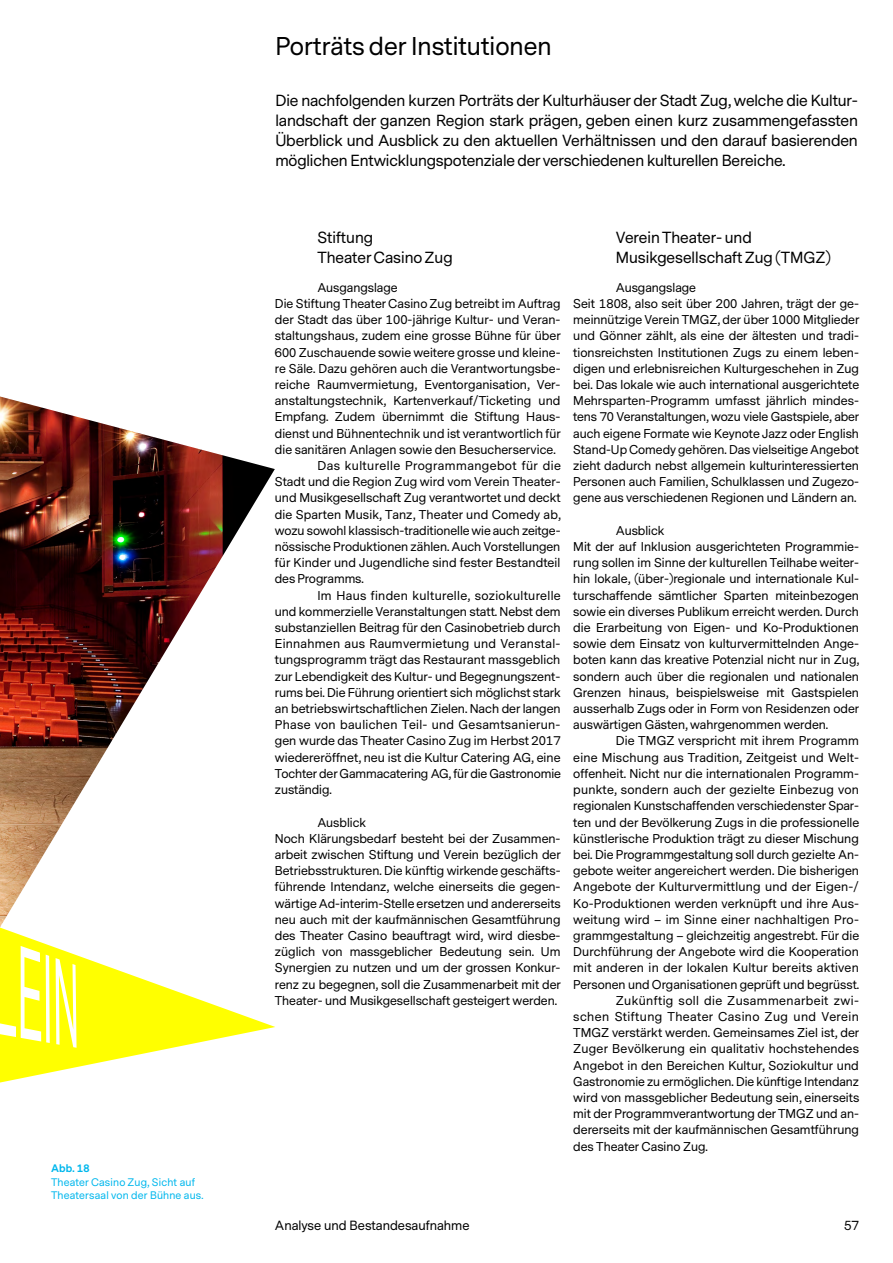
<style>
.page{position:relative;width:893px;height:1263px;background:#fff}
.page>*{position:absolute;margin:0;border:0;box-sizing:border-box;transform-origin:0 0}
.t1{font:24px "Messina Sans";color:#000}
.t2{font:15px/20.2px "Messina Sans";color:#000}
.t3{font:12.45px "Messina Sans";color:#000}
.t4{font:11.85px/16.2px "Messina Sans";color:#000}
.t5{font:11.85px "Messina Sans";letter-spacing:.02em;color:#000}
.t6{font:11.85px "Messina Sans";letter-spacing:.025em;color:#000}
.t7{font:11.85px "Messina Sans";letter-spacing:.035em;color:#000}
.t8{font:10.2px/13.5px "Messina Sans";letter-spacing:.02em;color:#00b7ed}
.t9{font:700 10.2px "Messina Sans";color:#00b7ed}
</style>
<div class="page">
<svg style="left:0;top:927px;width:275px;height:156px"></svg>
<img style="left:0;top:396px;width:275px;height:531px">
<svg style="left:0;top:946px;width:50px;height:97px"></svg>
<svg style="left:56px;top:958px;width:21px;height:90px"></svg>
<p class="t9" style="left:51px;top:1161px;width:40px">Abb. 18</p>
<p class="t8" style="left:51px;top:1175px;width:154px">Theater Casino Zug, Sicht auf<br>Theatersaal von der Bühne aus.</p>
<h1 class="t1" style="left:275px;top:30px;width:278px">Porträts der Institutionen</h1>
<p class="t2" style="left:275px;top:90px;width:584px;text-align:justify">Die nachfolgenden kurzen Porträts der Kulturhäuser der Stadt Zug, welche die Kultur&shy;landschaft der ganzen Region stark prägen, geben einen kurz zusammengefassten Überblick und Ausblick zu den aktuellen Verhältnissen und den darauf basierenden möglichen Entwicklungspotenziale der verschiedenen kulturellen Bereiche.</p>
<p class="t2" style="left:317px;top:228px;width:137px">Stiftung<br>Theater Casino Zug</p>
<p class="t4" style="left:317px;top:280px;width:82px">Ausgangslage</p>
<p class="t4" style="left:275px;top:296px;width:287px">Die Stiftung Theater Casino Zug betreibt im Auftrag</p>
<p class="t4" style="left:275px;top:312px;width:287px">der Stadt das über 100-jährige Kultur- und Veran-</p>
<p class="t4" style="left:275px;top:328px;width:288px">staltungshaus, zudem eine grosse Bühne für über</p>
<p class="t4" style="left:275px;top:345px;width:287px">600 Zuschauende sowie weitere grosse und kleine-</p>
<p class="t4" style="left:275px;top:361px;width:286px">re Säle. Dazu gehören auch die Verantwortungsbe-</p>
<p class="t4" style="left:275px;top:377px;width:287px">reiche Raumvermietung, Eventorganisation, Ver-</p>
<p class="t4" style="left:275px;top:393px;width:287px">anstaltungstechnik, Kartenverkauf/Ticketing und</p>
<p class="t4" style="left:275px;top:409px;width:287px">Empfang. Zudem übernimmt die Stiftung Haus-</p>
<p class="t4" style="left:275px;top:426px;width:288px">dienst und Bühnentechnik und ist verantwortlich für</p>
<p class="t4" style="left:275px;top:442px;width:282px">die sanitären Anlagen sowie den Besucherservice.</p>
<p class="t7" style="left:317px;top:458px;width:245px">Das kulturelle Programmangebot für die</p>
<p class="t4" style="left:275px;top:474px;width:287px">Stadt und die Region Zug wird vom Verein Theater-</p>
<p class="t4" style="left:275px;top:490px;width:287px">und Musikgesellschaft Zug verantwortet und deckt</p>
<p class="t4" style="left:275px;top:507px;width:287px">die Sparten Musik, Tanz, Theater und Comedy ab,</p>
<p class="t4" style="left:275px;top:523px;width:287px">wozu sowohl klassisch-traditionelle wie auch zeitge-</p>
<p class="t4" style="left:275px;top:539px;width:287px">nössische Produktionen zählen. Auch Vorstellungen</p>
<p class="t4" style="left:275px;top:555px;width:287px">für Kinder und Jugendliche sind fester Bestandteil</p>
<p class="t4" style="left:275px;top:571px;width:90px">des Programms.</p>
<p class="t6" style="left:317px;top:587px;width:245px">Im Haus finden kulturelle, soziokulturelle</p>
<p class="t4" style="left:275px;top:604px;width:287px">und kommerzielle Veranstaltungen statt. Nebst dem</p>
<p class="t4" style="left:275px;top:620px;width:287px">substanziellen Beitrag für den Casinobetrieb durch</p>
<p class="t6" style="left:275px;top:636px;width:287px">Einnahmen aus Raumvermietung und Veranstal-</p>
<p class="t4" style="left:275px;top:652px;width:287px">tungsprogramm trägt das Restaurant massgeblich</p>
<p class="t4" style="left:275px;top:669px;width:287px">zur Lebendigkeit des Kultur- und Begegnungszent-</p>
<p class="t4" style="left:275px;top:685px;width:288px">rums bei. Die Führung orientiert sich möglichst stark</p>
<p class="t4" style="left:275px;top:701px;width:287px">an betriebswirtschaftlichen Zielen. Nach der langen</p>
<p class="t6" style="left:275px;top:717px;width:287px">Phase von baulichen Teil- und Gesamtsanierun-</p>
<p class="t4" style="left:275px;top:733px;width:287px">gen wurde das Theater Casino Zug im Herbst 2017</p>
<p class="t4" style="left:275px;top:750px;width:287px">wiedereröffnet, neu ist die Kultur Catering AG, eine</p>
<p class="t4" style="left:275px;top:766px;width:288px">Tochter der Gammacatering AG, für die Gastronomie</p>
<p class="t4" style="left:275px;top:782px;width:58px">zuständig.</p>
<p class="t4" style="left:275px;top:814px;width:288px;text-indent:43px">Ausblick<br>Noch Klärungsbedarf besteht bei der Zusammen&shy;arbeit zwischen Stiftung und Verein bezüglich der Betriebsstrukturen. Die künftig wirkende geschäfts&shy;führende Intendanz, welche einerseits die gegen&shy;wärtige Ad-interim-Stelle ersetzen und andererseits neu auch mit der kaufmännischen Gesamtführung des Theater Casino beauftragt wird, wird diesbe&shy;züglich von massgeblicher Bedeutung sein. Um Synergien zu nutzen und um der grossen Konkur&shy;renz zu begegnen, soll die Zusammenarbeit mit der Theater- und Musikgesellschaft gesteigert werden.</p>
<p class="t2" style="left:616px;top:228px;width:217px">Verein Theater- und<br>Musikgesellschaft Zug (TMGZ)</p>
<p class="t4" style="left:573px;top:280px;width:288px;text-indent:43px">Ausgangslage<br>Seit 1808, also seit über 200 Jahren, trägt der ge&shy;meinnützige Verein TMGZ, der über 1000 Mitglieder und Gönner zählt, als eine der ältesten und tradi&shy;tionsreichsten Institutionen Zugs zu einem leben&shy;digen und erlebnisreichen Kulturgeschehen in Zug bei. Das lokale wie auch international ausgerichtete Mehrsparten-Programm umfasst jährlich mindes&shy;tens 70 Veranstaltungen, wozu viele Gastspiele, aber auch eigene Formate wie Keynote Jazz oder English Stand-Up Comedy gehören. Das vielseitige Angebot zieht dadurch nebst allgemein kulturinteressierten Personen auch Familien, Schulklassen und Zugezo&shy;gene aus verschiedenen Regionen und Ländern an.</p>
<p class="t4" style="left:573px;top:523px;width:288px;text-indent:43px">Ausblick<br>Mit der auf Inklusion ausgerichteten Programmie&shy;rung sollen im Sinne der kulturellen Teilhabe weiter&shy;hin lokale, (über-)regionale und internationale Kul&shy;turschaffende sämtlicher Sparten miteinbezogen sowie ein diverses Publikum erreicht werden. Durch die Erarbeitung von Eigen- und Ko-Produktionen sowie dem Einsatz von kulturvermittelnden Ange&shy;boten kann das kreative Potenzial nicht nur in Zug, sondern auch über die regionalen und nationalen Grenzen hinaus, beispielsweise mit Gastspielen ausserhalb Zugs oder in Form von Residenzen oder auswärtigen Gästen, wahrgenommen werden.</p>
<p class="t4" style="left:616px;top:733px;width:245px">Die TMGZ verspricht mit ihrem Programm</p>
<p class="t4" style="left:573px;top:750px;width:287px">eine Mischung aus Tradition, Zeitgeist und Welt-</p>
<p class="t4" style="left:573px;top:766px;width:287px">offenheit. Nicht nur die internationalen Programm-</p>
<p class="t5" style="left:573px;top:782px;width:287px">punkte, sondern auch der gezielte Einbezug von</p>
<p class="t4" style="left:573px;top:798px;width:287px">regionalen Kunstschaffenden verschiedenster Spar-</p>
<p class="t4" style="left:573px;top:814px;width:288px">ten und der Bevölkerung Zugs in die professionelle</p>
<p class="t4" style="left:573px;top:831px;width:287px">künstlerische Produktion trägt zu dieser Mischung</p>
<p class="t4" style="left:573px;top:847px;width:287px">bei. Die Programmgestaltung soll durch gezielte An-</p>
<p class="t4" style="left:573px;top:863px;width:287px">gebote weiter angereichert werden. Die bisherigen</p>
<p class="t5" style="left:573px;top:879px;width:287px">Angebote der Kulturvermittlung und der Eigen-/</p>
<p class="t4" style="left:573px;top:895px;width:287px">Ko-Produktionen werden verknüpft und ihre Aus-</p>
<p class="t5" style="left:573px;top:911px;width:287px">weitung wird – im Sinne einer nachhaltigen Pro-</p>
<p class="t4" style="left:573px;top:928px;width:287px">grammgestaltung – gleichzeitig angestrebt. Für die</p>
<p class="t4" style="left:573px;top:944px;width:287px">Durchführung der Angebote wird die Kooperation</p>
<p class="t5" style="left:573px;top:960px;width:287px">mit anderen in der lokalen Kultur bereits aktiven</p>
<p class="t4" style="left:573px;top:976px;width:287px">Personen und Organisationen geprüft und begrüsst.</p>
<p class="t7" style="left:616px;top:992px;width:245px">Zukünftig soll die Zusammenarbeit zwi-</p>
<p class="t7" style="left:573px;top:1009px;width:287px">schen Stiftung Theater Casino Zug und Verein</p>
<p class="t4" style="left:573px;top:1025px;width:288px">TMGZ verstärkt werden. Gemeinsames Ziel ist, der</p>
<p class="t5" style="left:573px;top:1041px;width:287px">Zuger Bevölkerung ein qualitativ hochstehendes</p>
<p class="t4" style="left:573px;top:1057px;width:287px">Angebot in den Bereichen Kultur, Soziokultur und</p>
<p class="t4" style="left:573px;top:1074px;width:287px">Gastronomie zu ermöglichen. Die künftige Intendanz</p>
<p class="t4" style="left:573px;top:1090px;width:288px">wird von massgeblicher Bedeutung sein, einerseits</p>
<p class="t4" style="left:573px;top:1106px;width:287px">mit der Programmverantwortung der TMGZ und an-</p>
<p class="t4" style="left:573px;top:1122px;width:287px">dererseits mit der kaufmännischen Gesamtführung</p>
<p class="t4" style="left:573px;top:1138px;width:136px">des Theater Casino Zug.</p>
<p class="t3" style="left:275px;top:1217px;width:196px">Analyse und Bestandesaufnahme</p>
<p class="t3" style="left:844px;top:1217px;width:16px">57</p>
</div>
